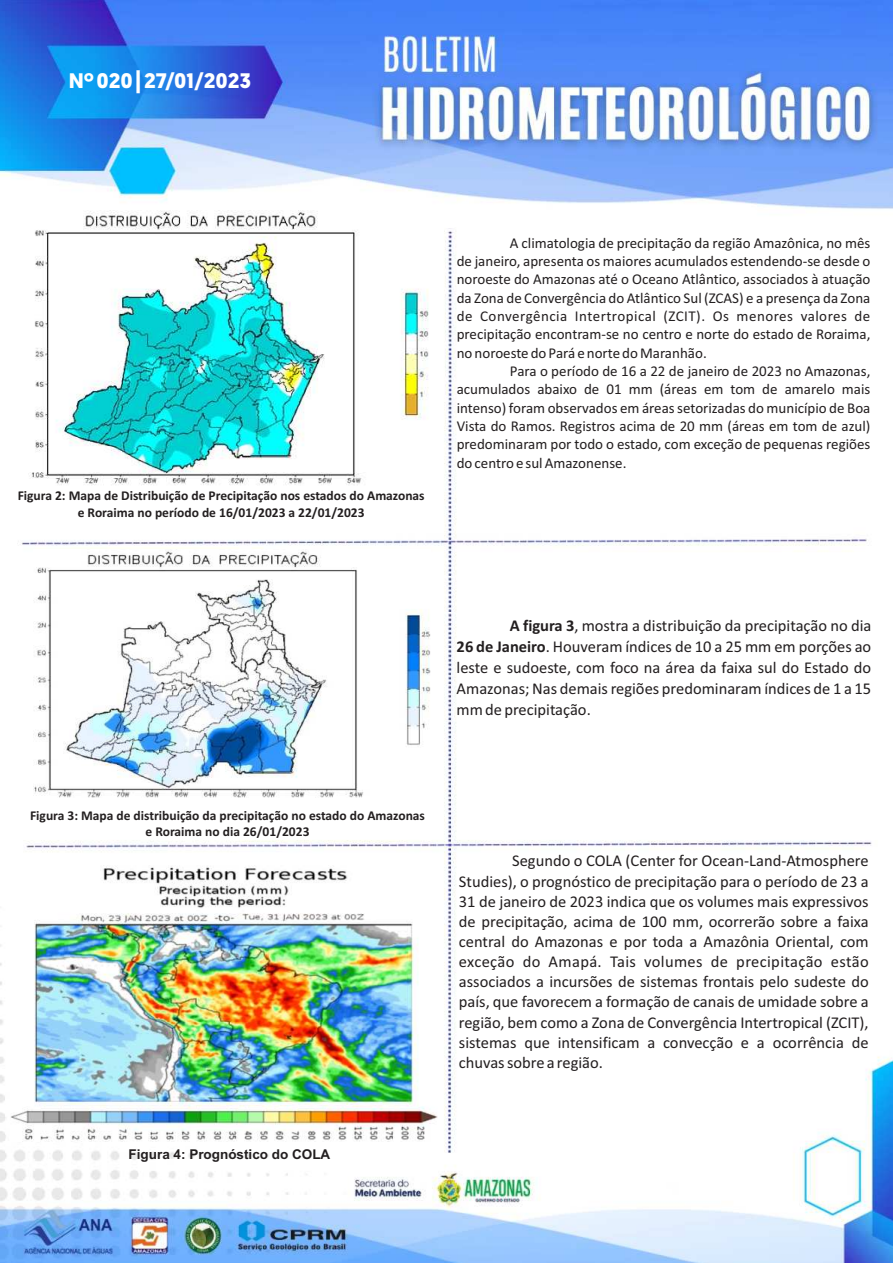
<style>
.page{position:relative;width:893px;height:1263px;background:#fff}
.page>*{position:absolute;margin:0;border:0;box-sizing:border-box;transform-origin:0 0}
.t1{font:700 21px "Geomanist";color:#fff}
.t2{font:16.5px/20.1px "Calibri";color:#231f20;text-align:justify}
.t3{font:15px/18.3px "Calibri";color:#231f20;text-align:justify}
.t4{font:700 13.5px/16.5px "Calibri";color:#231f20;text-align:center}
.t5{font:700 13.5px "Arial";color:#231f20}
.s1{font-weight:700}
</style>
<div class="page">
<img style="left:0;top:0;width:893px;height:1263px">
<img style="left:10px;top:866px;width:427px;height:275px">
<img style="left:29px;top:211px;width:408px;height:276px">
<img style="left:33px;top:550px;width:398px;height:248px">
<p class="t1" style="left:69px;top:67px;width:184px">Nº 020 | 27/01/2023</p>
<p class="t4" style="left:18px;top:487px;width:408px">Figura 2: Mapa de Distribuição de Precipitação nos estados do Amazonas e Roraima no período de 16/01/2023 a 22/01/2023</p>
<p class="t3" style="left:457px;top:233px;width:415px;text-indent:53px">A climatologia de precipitação da região Amazônica, no mês de janeiro, apresenta os maiores acumulados estendendo-se desde o noroeste do Amazonas até o Oceano Atlântico, associados à atuação da Zona de Convergência do Atlântico Sul (ZCAS) e a presença da Zona de Convergência Intertropical (ZCIT). Os menores valores de precipitação encontram-se no centro e norte do estado de Roraima, no noroeste do Pará e norte do Maranhão.</p>
<p class="t3" style="left:457px;top:361px;width:415px;text-indent:53px">Para o período de 16 a 22 de janeiro de 2023 no Amazonas, acumulados abaixo de 01 mm (áreas em tom de amarelo mais intenso) foram observados em áreas setorizadas do município de Boa Vista do Ramos. Registros acima de 20 mm (áreas em tom de azul) predominaram por todo o estado, com exceção de pequenas regiões do centro e sul Amazonense.</p>
<p class="t2" style="left:457px;top:614px;width:416px;line-height:21px;text-indent:53px"><span class="s1">A figura 3</span>, mostra a distribuição da precipitação no dia <span class="s1">26 de Janeiro</span>. Houveram índices de 10 a 25 mm em porções ao leste e sudoeste, com foco na área da faixa sul do Estado do Amazonas; Nas demais regiões predominaram índices de 1 a 15 mm de precipitação.</p>
<p class="t4" style="left:30px;top:807px;width:396px">Figura 3: Mapa de distribuição da precipitação no estado do Amazonas e Roraima no dia 26/01/2023</p>
<p class="t5" style="left:129px;top:1144px;width:203px">Figura 4: Prognóstico do COLA</p>
<p class="t2" style="left:459px;top:850px;width:411px;text-indent:53px">Segundo o COLA (Center for Ocean-Land-Atmosphere Studies), o prognóstico de precipitação para o período de 23 a 31 de janeiro de 2023 indica que os volumes mais expressivos de precipitação, acima de 100 mm, ocorrerão sobre a faixa central do Amazonas e por toda a Amazônia Oriental, com exceção do Amapá. Tais volumes de precipitação estão associados a incursões de sistemas frontais pelo sudeste do país, que favorecem a formação de canais de umidade sobre a região, bem como a Zona de Convergência Intertropical (ZCIT), sistemas que intensificam a convecção e a ocorrência de chuvas sobre a região.</p>
</div>
